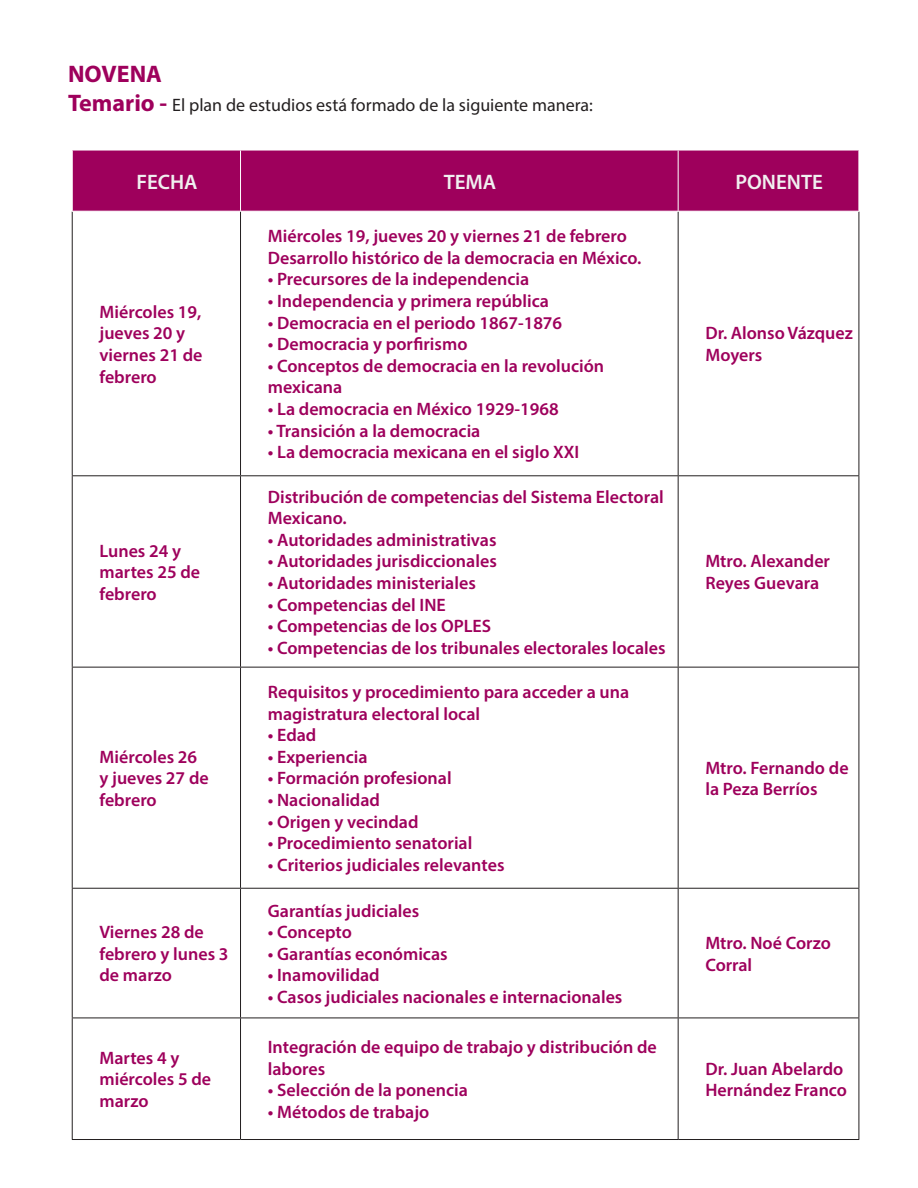
<style>
.page{position:relative;width:918px;height:1188px;background:#fff}
.page>*{position:absolute;margin:0;border:0;box-sizing:border-box;transform-origin:0 0}
.t1{font:700 24px "Myriad Pro";color:#9e005c}
.t2{font:600 21px "Myriad Pro";color:#f0f0f0}
.t3{font:600 18px/21.6px "Myriad Pro";color:#9e005c}
.t4{font:18px "Myriad Pro";color:#231f20}
.s1{font-weight:700;font-size:24px;color:#9e005c}
</style>
<div class="page">
<div style="left:73px;top:151px;width:786px;height:60px;background:#9e005c"></div>
<hr style="left:72px;top:212px;width:1px;height:263px;background:#231f20">
<hr style="left:240px;top:212px;width:1px;height:263px;background:#231f20">
<hr style="left:678px;top:212px;width:1px;height:263px;background:#231f20">
<hr style="left:859px;top:212px;width:1px;height:263px;background:#231f20">
<hr style="left:72px;top:475px;width:169px;height:1px;background:#231f20">
<hr style="left:72px;top:476px;width:1px;height:191px;background:#231f20">
<hr style="left:241px;top:475px;width:437px;height:1px;background:#231f20">
<hr style="left:240px;top:476px;width:1px;height:191px;background:#231f20">
<hr style="left:678px;top:475px;width:181px;height:1px;background:#231f20">
<hr style="left:678px;top:476px;width:1px;height:191px;background:#231f20">
<hr style="left:859px;top:476px;width:1px;height:191px;background:#231f20">
<hr style="left:72px;top:668px;width:1px;height:220px;background:#231f20">
<hr style="left:240px;top:668px;width:1px;height:220px;background:#231f20">
<hr style="left:678px;top:668px;width:1px;height:220px;background:#231f20">
<hr style="left:859px;top:668px;width:1px;height:220px;background:#231f20">
<hr style="left:72px;top:889px;width:1px;height:129px;background:#231f20">
<hr style="left:240px;top:889px;width:1px;height:129px;background:#231f20">
<hr style="left:678px;top:889px;width:1px;height:129px;background:#231f20">
<hr style="left:859px;top:889px;width:1px;height:129px;background:#231f20">
<hr style="left:72px;top:1018px;width:1px;height:121px;background:#231f20">
<hr style="left:240px;top:1018px;width:1px;height:121px;background:#231f20">
<hr style="left:678px;top:1018px;width:1px;height:121px;background:#231f20">
<hr style="left:859px;top:1018px;width:1px;height:121px;background:#231f20">
<hr style="left:72px;top:667px;width:169px;height:1px;background:#231f20">
<hr style="left:241px;top:667px;width:437px;height:1px;background:#231f20">
<hr style="left:678px;top:667px;width:181px;height:1px;background:#231f20">
<hr style="left:72px;top:888px;width:169px;height:1px;background:#231f20">
<hr style="left:241px;top:888px;width:437px;height:1px;background:#231f20">
<hr style="left:678px;top:888px;width:181px;height:1px;background:#231f20">
<hr style="left:72px;top:1018px;width:169px;height:1px;background:#231f20">
<hr style="left:241px;top:1018px;width:437px;height:1px;background:#231f20">
<hr style="left:678px;top:1018px;width:181px;height:1px;background:#231f20">
<hr style="left:72px;top:1139px;width:169px;height:1px;background:#231f20">
<hr style="left:241px;top:1139px;width:437px;height:1px;background:#231f20">
<hr style="left:678px;top:1139px;width:181px;height:1px;background:#231f20">
<hr style="left:240px;top:151px;width:1px;height:60px;background:#fff">
<hr style="left:678px;top:151px;width:1px;height:60px;background:#fff">
<p class="t1" style="left:68px;top:58px;width:95px">NOVENA</p>
<p class="t4" style="left:68px;top:93px;width:527px"><span class="s1">Temario -</span> El plan de estudios está formado de la siguiente manera:</p>
<p class="t2" style="left:136px;top:168px;width:63px">FECHA</p>
<p class="t2" style="left:444px;top:168px;width:54px">TEMA</p>
<p class="t2" style="left:735px;top:168px;width:89px">PONENTE</p>
<p class="t3" style="left:99px;top:301px;width:105px">Miércoles 19, jueves 20 y viernes 21 de febrero</p>
<p class="t3" style="left:99px;top:539px;width:102px">Lunes 24 y martes 25 de febrero</p>
<p class="t3" style="left:99px;top:746px;width:111px">Miércoles 26 y jueves 27 de febrero</p>
<p class="t3" style="left:99px;top:921px;width:131px">Viernes 28 de febrero y lunes 3 de marzo</p>
<p class="t3" style="left:268px;top:225px;width:375px">Miércoles 19, jueves 20 y viernes 21 de febrero<br>Desarrollo histórico de la democracia en México.</p>
<p class="t3" style="left:268px;top:268px;width:263px">• Precursores de la independencia</p>
<p class="t3" style="left:268px;top:290px;width:283px">• Independencia y primera república</p>
<p class="t3" style="left:268px;top:311px;width:296px">• Democracia en el periodo 1867-1876</p>
<p class="t3" style="left:268px;top:333px;width:201px">• Democracia y porfirismo</p>
<p class="t3" style="left:268px;top:355px;width:338px">• Conceptos de democracia en la revolución mexicana</p>
<p class="t3" style="left:268px;top:398px;width:292px">• La democracia en México 1929-1968</p>
<p class="t3" style="left:268px;top:419px;width:214px">• Transición a la democracia</p>
<p class="t3" style="left:268px;top:441px;width:313px">• La democracia mexicana en el siglo XXI</p>
<p class="t3" style="left:268px;top:485px;width:398px">Distribución de competencias del Sistema Electoral<br>Mexicano.</p>
<p class="t3" style="left:268px;top:529px;width:230px">• Autoridades administrativas</p>
<p class="t3" style="left:268px;top:550px;width:231px">• Autoridades jurisdiccionales</p>
<p class="t3" style="left:268px;top:572px;width:210px">• Autoridades ministeriales</p>
<p class="t3" style="left:268px;top:593px;width:180px">• Competencias del INE</p>
<p class="t3" style="left:268px;top:615px;width:225px">• Competencias de los OPLES</p>
<p class="t3" style="left:268px;top:637px;width:399px">• Competencias de los tribunales electorales locales</p>
<p class="t3" style="left:268px;top:681px;width:363px">Requisitos y procedimiento para acceder a una magistratura electoral local</p>
<p class="t3" style="left:268px;top:724px;width:50px">• Edad</p>
<p class="t3" style="left:268px;top:746px;width:101px">• Experiencia</p>
<p class="t3" style="left:268px;top:767px;width:185px">• Formación profesional</p>
<p class="t3" style="left:268px;top:789px;width:114px">• Nacionalidad</p>
<p class="t3" style="left:268px;top:810px;width:152px">• Origen y vecindad</p>
<p class="t3" style="left:268px;top:832px;width:206px">• Procedimiento senatorial</p>
<p class="t3" style="left:268px;top:854px;width:238px">• Criterios judiciales relevantes</p>
<p class="t3" style="left:268px;top:899px;width:153px">Garantías judiciales</p>
<p class="t3" style="left:268px;top:921px;width:86px">• Concepto</p>
<p class="t3" style="left:268px;top:943px;width:181px">• Garantías económicas</p>
<p class="t3" style="left:268px;top:964px;width:113px">• Inamovilidad</p>
<p class="t3" style="left:268px;top:986px;width:356px">• Casos judiciales nacionales e internacionales</p>
<p class="t3" style="left:99px;top:1047px;width:113px">Martes 4 y miércoles 5 de marzo</p>
<p class="t3" style="left:268px;top:1036px;width:391px">Integración de equipo de trabajo y distribución de labores</p>
<p class="t3" style="left:268px;top:1079px;width:202px">• Selección de la ponencia</p>
<p class="t3" style="left:268px;top:1101px;width:163px">• Métodos de trabajo</p>
<p class="t3" style="left:705px;top:322px;width:149px">Dr. Alonso Vázquez<br>Moyers</p>
<p class="t3" style="left:705px;top:550px;width:126px">Mtro. Alexander<br>Reyes Guevara</p>
<p class="t3" style="left:705px;top:756px;width:145px">Mtro. Fernando de la Peza Berríos</p>
<p class="t3" style="left:705px;top:932px;width:127px">Mtro. Noé Corzo<br>Corral</p>
<p class="t3" style="left:705px;top:1057px;width:143px">Dr. Juan Abelardo<br>Hernández Franco</p>
</div>
